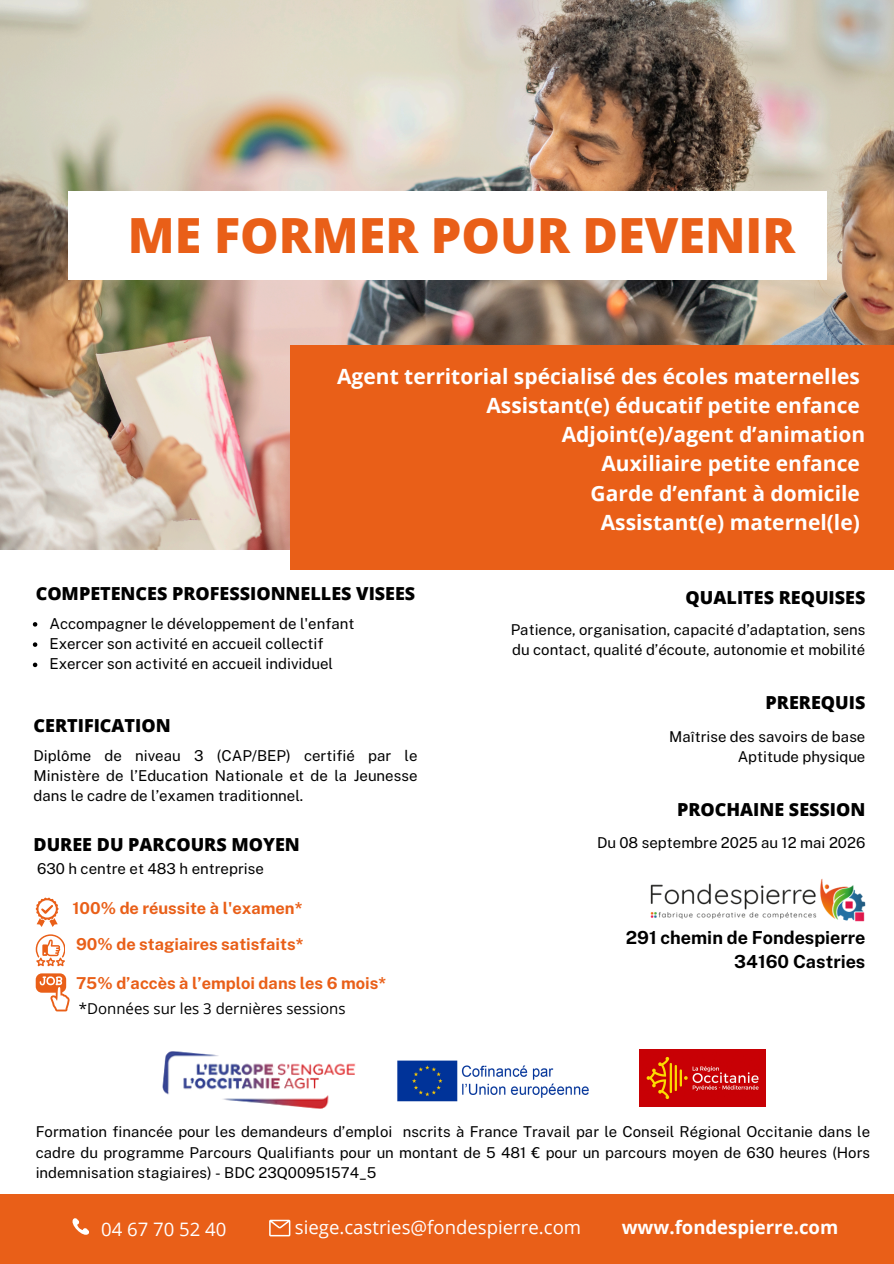
<style>
.page{position:relative;width:894px;height:1264px;background:#fff}
.page>*{position:absolute;margin:0;border:0;box-sizing:border-box;transform-origin:0 0}
.t1{font:800 48.45px "Open Sans";color:#e95f18}
.t2{font:700 21px/29.2px "Open Sans";color:#fff;text-align:right}
.t3{font:18.6px "Open Sans";color:#fff}
.t4{font:700 18.6px "Open Sans";color:#fff}
.t5{font:800 18px "Open Sans";color:#000}
.t6{font:700 18px/24.8px "Public Sans";color:#000;text-align:right}
.t7{font:700 16.5px "Public Sans";color:#e95f18}
.t8{font:15px/20.2px "Public Sans";color:#000;text-align:justify}
.t9{font:15px "Open Sans";color:#000}
</style>
<div class="page">
<img style="left:0;top:0;width:893px;height:549px">
<div style="left:290px;top:345px;width:603px;height:225px;background:#e95f18"></div>
<div style="left:68px;top:191px;width:758px;height:89px;background:#fff"></div>
<div style="left:0;top:1193px;width:893px;height:70px;background:#e95f18"></div>
<svg style="left:72px;top:1218px;width:17px;height:17px"></svg>
<svg style="left:269px;top:1219px;width:21px;height:17px"></svg>
<img style="left:650px;top:879px;width:214px;height:43px">
<svg style="left:36px;top:897px;width:22px;height:29px"></svg>
<svg style="left:36px;top:934px;width:29px;height:32px"></svg>
<svg style="left:36px;top:973px;width:33px;height:38px"></svg>
<img style="left:397px;top:1060px;width:192px;height:42px">
<img style="left:162px;top:1051px;width:194px;height:58px">
<img style="left:639px;top:1049px;width:126px;height:57px">
<svg style="left:33px;top:622px;width:4px;height:4px"></svg>
<svg style="left:33px;top:642px;width:4px;height:5px"></svg>
<svg style="left:33px;top:662px;width:4px;height:5px"></svg>
<h4 class="t1" style="left:128px;top:201px;width:668px">ME FORMER POUR DEVENIR</h4>
<h3 class="t2" style="left:337px;top:361px;width:529px">Agent territorial spécialisé des écoles maternelles Assistant(e) éducatif petite enfance Adjoint(e)/agent d’animation<br>Auxiliaire petite enfance<br>Garde d’enfant à domicile<br>Assistant(e) maternel(le)</h3>
<p class="t5" style="left:36px;top:580px;width:381px">COMPETENCES PROFESSIONNELLES VISEES</p>
<h4 class="t8" style="left:49px;top:613px;width:306px">Accompagner le développement de l'enfant</h4>
<h4 class="t8" style="left:49px;top:633px;width:276px">Exercer son activité en accueil collectif</h4>
<p class="t8" style="left:49px;top:653px;width:285px">Exercer son activité en accueil individuel</p>
<p class="t5" style="left:34px;top:712px;width:139px">CERTIFICATION</p>
<p class="t8" style="left:34px;top:745px;width:385px">Diplôme de niveau 3 (CAP/BEP) certifié par le Ministère de l’Education Nationale et de la Jeunesse dans le cadre de l’examen traditionnel.</p>
<h1 class="t5" style="left:34px;top:832px;width:268px">DUREE DU PARCOURS MOYEN</h1>
<p class="t8" style="left:37px;top:858px;width:228px">630 h centre et 483 h entreprise</p>
<p class="t7" style="left:72px;top:898px;width:231px">100% de réussite à l'examen*</p>
<p class="t7" style="left:76px;top:934px;width:229px">90% de stagiaires satisfaits*</p>
<p class="t7" style="left:76px;top:973px;width:311px">75% d’accès à l’emploi dans les 6 mois*</p>
<p class="t9" style="left:79px;top:998px;width:268px">*Données sur les 3 dernières sessions</p>
<h4 class="t5" style="left:685px;top:584px;width:181px">QUALITES REQUISES</h4>
<p class="t8" style="left:510px;top:619px;width:356px">Patience, organisation, capacité d’adaptation, sens du contact, qualité d’écoute, autonomie et mobilité</p>
<p class="t5" style="left:765px;top:690px;width:101px">PREREQUIS</p>
<p class="t8" style="left:669px;top:726px;width:198px">Maîtrise des savoirs de base</p>
<p class="t8" style="left:737px;top:746px;width:129px">Aptitude physique</p>
<h4 class="t5" style="left:676px;top:797px;width:190px">PROCHAINE SESSION</h4>
<p class="t8" style="left:596px;top:832px;width:270px">Du 08 septembre 2025 au 12 mai 2026</p>
<p class="t6" style="left:625px;top:924px;width:241px">291 chemin de Fondespierre<br>34160 Castries</p>
<p class="t8" style="left:36px;top:1121px;width:835px">Formation financée pour les demandeurs d’emploi nscrits à France Travail par le Conseil Régional Occitanie dans le cadre du programme Parcours Qualifiants pour un montant de 5 481 € pour un parcours moyen de 630 heures (Hors indemnisation stagiaires) - BDC 23Q00951574_5</p>
<h4 class="t3" style="left:101px;top:1216px;width:127px">04 67 70 52 40</h4>
<p class="t3" style="left:295px;top:1214px;width:287px">siege.castries@fondespierre.com</p>
<p class="t4" style="left:621px;top:1214px;width:218px">www.fondespierre.com</p>
</div>
